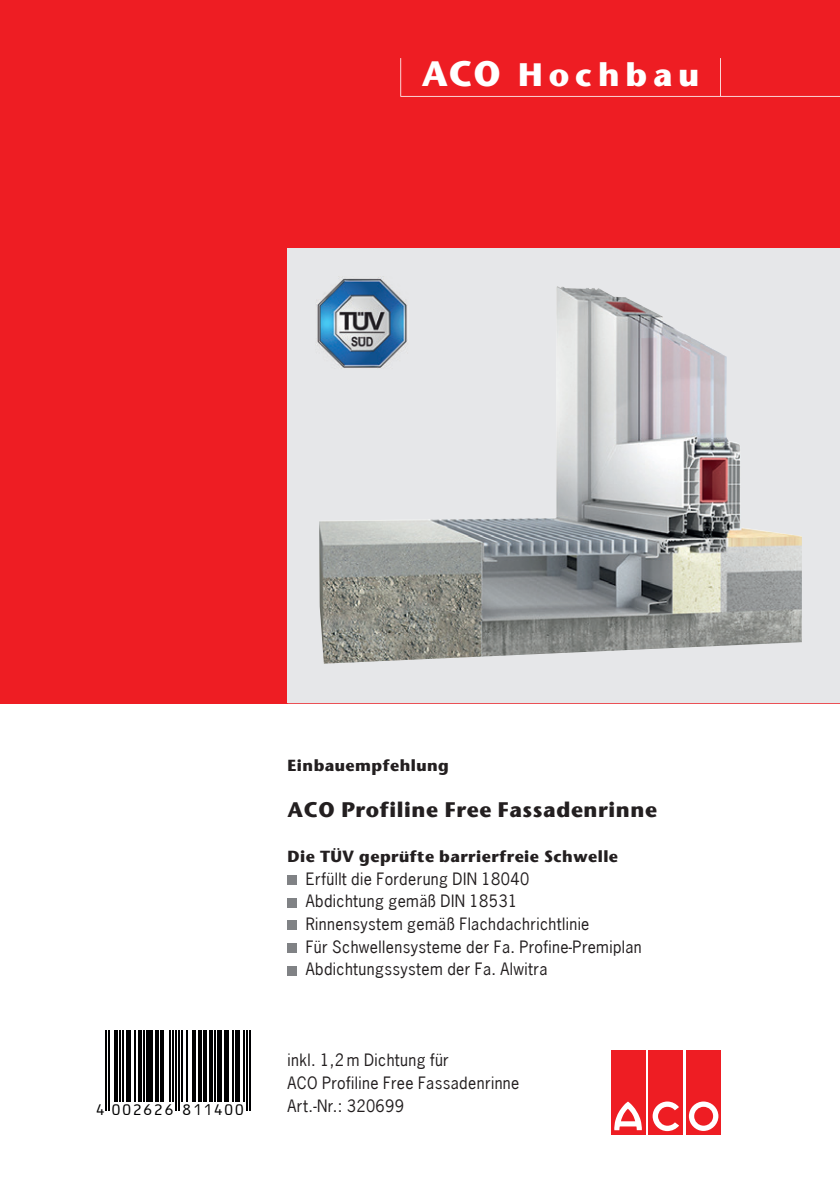
<style>
.page{position:relative;width:840px;height:1191px;background:#fff}
.page>*{position:absolute;margin:0;border:0;box-sizing:border-box;transform-origin:0 0}
.t1{font:700 32.4px "Stone Sans";letter-spacing:.185em;color:#fff}
.t2{font:700 21px "Stone Sans";letter-spacing:.03em;color:#231f20}
.t3{font:17.6px "OCR B";letter-spacing:-.005em;color:#000001}
.t4{font:16px/22.6px "News Gothic";letter-spacing:.025em;color:#231f20}
.t5{font:700 16px "Stone Sans";letter-spacing:.03em;color:#231f20}
.s1{font-size:35.2px}
</style>
<div class="page">
<div style="left:287px;top:875px;width:10px;height:9px;background:#808285"></div>
<div style="left:287px;top:897px;width:10px;height:10px;background:#808285"></div>
<div style="left:287px;top:920px;width:10px;height:10px;background:#808285"></div>
<div style="left:287px;top:943px;width:10px;height:9px;background:#808285"></div>
<div style="left:287px;top:965px;width:10px;height:10px;background:#808285"></div>
<div style="left:0;top:0;width:839px;height:703px;background:#ee1d23"></div>
<div style="left:610px;top:1050px;width:35px;height:84px;background:#ee1d23"></div>
<div style="left:648px;top:1050px;width:34px;height:84px;background:#ee1d23"></div>
<div style="left:686px;top:1050px;width:34px;height:84px;background:#ee1d23"></div>
<svg style="left:614px;top:1101px;width:27px;height:29px"></svg>
<svg style="left:652px;top:1101px;width:26px;height:30px"></svg>
<svg style="left:688px;top:1101px;width:30px;height:30px"></svg>
<svg style="left:400px;top:58px;width:439px;height:39px"></svg>
<svg style="left:287px;top:248px;width:552px;height:455px;background:#cacbcc"></svg>
<img style="left:316px;top:277px;width:92px;height:92px">
<svg style="left:114px;top:1030px;width:137px;height:81px"></svg>
<hr style="left:105px;top:1030px;width:2px;height:81px;background:#000001">
<hr style="left:108px;top:1030px;width:2px;height:81px;background:#000001">
<hr style="left:114px;top:1030px;width:3px;height:71px;background:#000001">
<hr style="left:119px;top:1030px;width:1px;height:71px;background:#000001">
<hr style="left:122px;top:1030px;width:1px;height:71px;background:#000001">
<div style="left:126px;top:1030px;width:5px;height:71px;background:#000001"></div>
<hr style="left:134px;top:1030px;width:2px;height:71px;background:#000001">
<hr style="left:139px;top:1030px;width:3px;height:71px;background:#000001">
<hr style="left:143px;top:1030px;width:2px;height:71px;background:#000001">
<div style="left:146px;top:1030px;width:6px;height:71px;background:#000001"></div>
<hr style="left:155px;top:1030px;width:4px;height:71px;background:#000001">
<hr style="left:160px;top:1030px;width:3px;height:71px;background:#000001">
<hr style="left:169px;top:1030px;width:2px;height:71px;background:#000001">
<hr style="left:172px;top:1030px;width:2px;height:71px;background:#000001">
<hr style="left:175px;top:1030px;width:2px;height:81px;background:#000001">
<hr style="left:178px;top:1030px;width:2px;height:81px;background:#000001">
<hr style="left:182px;top:1030px;width:1px;height:71px;background:#000001">
<hr style="left:186px;top:1030px;width:2px;height:71px;background:#000001">
<hr style="left:192px;top:1030px;width:3px;height:71px;background:#000001">
<hr style="left:198px;top:1030px;width:3px;height:71px;background:#000001">
<hr style="left:203px;top:1030px;width:3px;height:71px;background:#000001">
<hr style="left:209px;top:1030px;width:3px;height:71px;background:#000001">
<hr style="left:214px;top:1030px;width:1px;height:71px;background:#000001">
<hr style="left:217px;top:1030px;width:4px;height:71px;background:#000001">
<div style="left:224px;top:1030px;width:5px;height:71px;background:#000001"></div>
<hr style="left:232px;top:1030px;width:2px;height:71px;background:#000001">
<div style="left:235px;top:1030px;width:5px;height:71px;background:#000001"></div>
<hr style="left:243px;top:1030px;width:1px;height:71px;background:#000001">
<hr style="left:246px;top:1030px;width:1px;height:81px;background:#000001">
<hr style="left:249px;top:1030px;width:1px;height:81px;background:#000001">
<h1 class="t1" style="left:421px;top:55px;width:279px"><span class="s1">ACO</span> Hochbau</h1>
<p class="t5" style="left:287px;top:756px;width:163px">Einbauempfehlung</p>
<h2 class="t2" style="left:287px;top:797px;width:371px">ACO Profiline Free Fassadenrinne</h2>
<p class="t5" style="left:287px;top:847px;width:332px">Die TÜV geprüfte barrierfreie Schwelle</p>
<p class="t4" style="left:305px;top:867px;width:337px">Erfüllt die Forderung DIN 18040<br>Abdichtung gemäß DIN 18531<br>Rinnensystem gemäß Flachdachrichtlinie<br>Für Schwellensysteme der Fa. Profine-Premiplan Abdichtungssystem der Fa. Alwitra</p>
<p class="t4" style="left:287px;top:1048px;width:233px">inkl. 1,2 m Dichtung für<br>ACO Profiline Free Fassadenrinne</p>
<p class="t3" style="left:95px;top:1100px;width:151px">4 002626 811400</p>
<p class="t4" style="left:287px;top:1094px;width:118px">Art.-Nr.: 320699</p>
</div>
